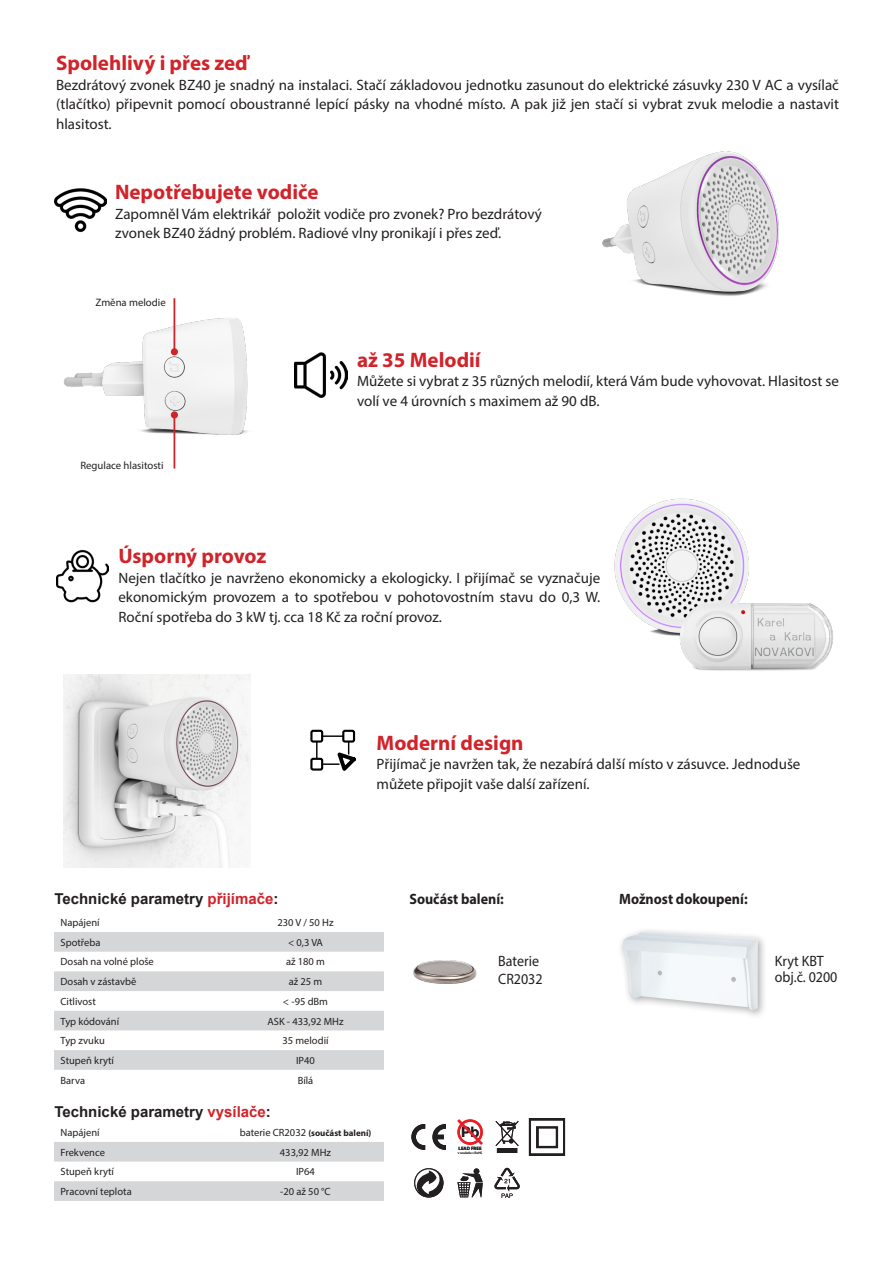
<style>
.page{position:relative;width:893px;height:1263px;background:#fff}
.page>*{position:absolute;margin:0;border:0;box-sizing:border-box;transform-origin:0 0}
.t1{font:700 21px "Myriad Pro";color:#d1232a}
.t2{font:700 15.45px "Nimbus Sans DOT";color:#231f20}
.t3{font:15px/19.5px "Myriad Pro";color:#231f20}
.t4{font:700 15px "Arial";color:#231f20}
.t5{font:700 15px "Myriad Pro";color:#231f20;scale:.94 1}
.t6{font:15px "Myriad Pro";color:#231f20;scale:.94 1}
.t7{font:10.8px "Myriad Pro";color:#231f20}
.t8{font:10.5px "Myriad Pro";color:#231f20}
.t9{font:700 9px "Myriad Pro";color:#231f20}
.t10{font:700 4.8px "Myriad Pro";color:#231f20}
.t11{font:3.45px "Myriad Pro";color:#231f20}
.s1{color:#d1232a}
.s2{font-weight:400;font-size:10.5px}
</style>
<div class="page">
<svg style="left:412px;top:1124px;width:13px;height:25px"></svg>
<svg style="left:433px;top:1124px;width:13px;height:25px"></svg>
<svg style="left:457px;top:1119px;width:26px;height:26px"></svg>
<div style="left:414px;top:1168px;width:29px;height:29px;border:1px solid #231f20;border-radius:50%"></div>
<svg style="left:415px;top:1169px;width:28px;height:28px"></svg>
<svg style="left:457px;top:1168px;width:26px;height:29px"></svg>
<svg style="left:494px;top:1168px;width:26px;height:30px"></svg>
<hr style="left:497px;top:1148px;width:20px;height:4px;background:#231f20">
<div style="left:497px;top:1148px;width:20px;height:5px;border:1px solid #231f20"></div>
<svg style="left:496px;top:1121px;width:22px;height:25px"></svg>
<img style="left:54px;top:188px;width:53px;height:45px">
<img style="left:315px;top:352px;width:33px;height:46px">
<img style="left:56px;top:549px;width:53px;height:53px">
<img style="left:529px;top:1119px;width:37px;height:36px">
<div style="left:617px;top:927px;width:151px;height:93px;background:#231f20;opacity:.37"></div>
<img style="left:622px;top:932px;width:136px;height:78px">
<img style="left:63px;top:298px;width:252px;height:171px">
<hr style="left:174px;top:415px;width:1px;height:53px;background:#d1232a">
<div style="left:171px;top:411px;width:7px;height:7px;background:#d1232a;border-radius:50%"></div>
<hr style="left:174px;top:298px;width:1px;height:54px;background:#d1232a">
<div style="left:171px;top:348px;width:7px;height:7px;background:#d1232a;border-radius:50%"></div>
<img style="left:614px;top:498px;width:219px;height:173px">
<img style="left:64px;top:675px;width:187px;height:193px">
<img style="left:602px;top:151px;width:177px;height:145px">
<svg style="left:54px;top:932px;width:330px;height:138px;fill:#d5d6d8"></svg>
<svg style="left:54px;top:1142px;width:330px;height:59px"></svg>
<div style="left:310px;top:758px;width:13px;height:13px;border:2px solid #000;border-radius:2px"></div>
<div style="left:310px;top:730px;width:13px;height:13px;border:2px solid #000;border-radius:2px"></div>
<div style="left:342px;top:730px;width:13px;height:13px;border:2px solid #000;border-radius:2px"></div>
<hr style="left:322px;top:735px;width:21px;height:2px;background:#000">
<svg style="left:316px;top:741px;width:40px;height:30px"></svg>
<img style="left:413px;top:960px;width:64px;height:24px">
<p class="t1" style="left:56px;top:49px;width:193px">Spolehlivý i přes zeď</p>
<p class="t3" style="left:56px;top:75px;width:784px;text-align:justify">Bezdrátový zvonek BZ40 je snadný na instalaci. Stačí základovou jednotku zasunout do elektrické zásuvky 230 V AC a vysílač (tlačítko) připevnit pomocí oboustranné lepící pásky na vhodné místo. A pak již jen stačí si vybrat zvuk melodie a nastavit hlasitost.</p>
<p class="t1" style="left:115px;top:178px;width:205px">Nepotřebujete vodiče</p>
<p class="t3" style="left:115px;top:204px;width:428px">Zapomněl Vám elektrikář položit vodiče pro zvonek? Pro bezdrátový zvonek BZ40 žádný problém. Radiové vlny pronikají i přes zeď.</p>
<p class="t7" style="left:95px;top:296px;width:72px">Změna melodie</p>
<p class="t7" style="left:80px;top:458px;width:85px">Regulace hlasitosti</p>
<p class="t1" style="left:357px;top:346px;width:125px">až 35 Melodií</p>
<p class="t3" style="left:357px;top:371px;width:483px">Můžete si vybrat z 35 různých melodií, která Vám bude vyhovovat. Hlasitost se volí ve 4 úrovních s maximem až 90 dB.</p>
<p class="t1" style="left:118px;top:542px;width:149px">Úsporný provoz</p>
<p class="t3" style="left:118px;top:568px;width:483px;text-align:justify">Nejen tlačítko je navrženo ekonomicky a ekologicky. I přijímač se vyznačuje ekonomickým provozem a to spotřebou v pohotovostním stavu do 0,3 W.<br>Roční spotřeba do 3 kW tj. cca 18 Kč za roční provoz.</p>
<p class="t1" style="left:377px;top:729px;width:148px">Moderní design</p>
<p class="t3" style="left:377px;top:754px;width:425px">Přijímač je navržen tak, že nezabírá další místo v zásuvce. Jednoduše můžete připojit vaše dalśí zařízení.</p>
<p class="t4" style="left:54px;top:888px;width:225px">Technické parametry <span class="s1">přijímače</span>:</p>
<p class="t8" style="left:61px;top:916px;width:41px">Napájení</p>
<p class="t8" style="left:277px;top:916px;width:58px">230 V / 50 Hz</p>
<p class="t8" style="left:61px;top:936px;width:42px">Spotřeba</p>
<p class="t8" style="left:288px;top:936px;width:36px">&lt; 0,3 VA</p>
<p class="t8" style="left:61px;top:955px;width:95px">Dosah na volné ploše</p>
<p class="t8" style="left:286px;top:955px;width:40px">až 180 m</p>
<p class="t8" style="left:61px;top:975px;width:77px">Dosah v zástavbě</p>
<p class="t8" style="left:289px;top:975px;width:35px">až 25 m</p>
<p class="t8" style="left:61px;top:995px;width:37px">Citlivost</p>
<p class="t8" style="left:283px;top:995px;width:47px">&lt; -95 dBm</p>
<p class="t8" style="left:61px;top:1014px;width:60px">Typ kódování</p>
<p class="t8" style="left:267px;top:1014px;width:78px">ASK - 433,92 MHz</p>
<p class="t8" style="left:61px;top:1034px;width:46px">Typ zvuku</p>
<p class="t8" style="left:282px;top:1034px;width:48px">35 melodií</p>
<p class="t8" style="left:61px;top:1054px;width:55px">Stupeň krytí</p>
<p class="t8" style="left:296px;top:1054px;width:20px">IP40</p>
<p class="t8" style="left:61px;top:1073px;width:26px">Barva</p>
<p class="t8" style="left:298px;top:1073px;width:17px">Bílá</p>
<p class="t4" style="left:54px;top:1101px;width:218px">Technické parametry <span class="s1">vysílače</span>:</p>
<p class="t5" style="left:409px;top:889px;width:102px">Součást balení:</p>
<p class="t5" style="left:619px;top:889px;width:138px">Možnost dokoupení:</p>
<p class="t6" style="left:498px;top:952px;width:45px">Baterie</p>
<p class="t6" style="left:775px;top:952px;width:54px">Kryt KBT</p>
<p class="t6" style="left:498px;top:970px;width:49px">CR2032</p>
<p class="t6" style="left:775px;top:968px;width:68px">obj.č. 0200</p>
<p class="t8" style="left:61px;top:1126px;width:41px">Napájení</p>
<p class="t9" style="left:240px;top:1127px;width:133px"><span class="s2">baterie CR2032</span> (součást balení)</p>
<p class="t8" style="left:61px;top:1146px;width:46px">Frekvence</p>
<p class="t8" style="left:280px;top:1146px;width:53px">433,92 MHz</p>
<p class="t8" style="left:61px;top:1165px;width:55px">Stupeň krytí</p>
<p class="t8" style="left:296px;top:1165px;width:20px">IP64</p>
<p class="t8" style="left:61px;top:1185px;width:73px">Pracovní teplota</p>
<p class="t8" style="left:280px;top:1185px;width:52px">-20 až 50 °C</p>
<p class="t2" style="left:461px;top:1123px;width:20px">Pb</p>
<p class="t10" style="left:459px;top:1145px;width:24px">LEAD FREE</p>
<p class="t11" style="left:458px;top:1151px;width:26px">v souladu s RoHS</p>
</div>
